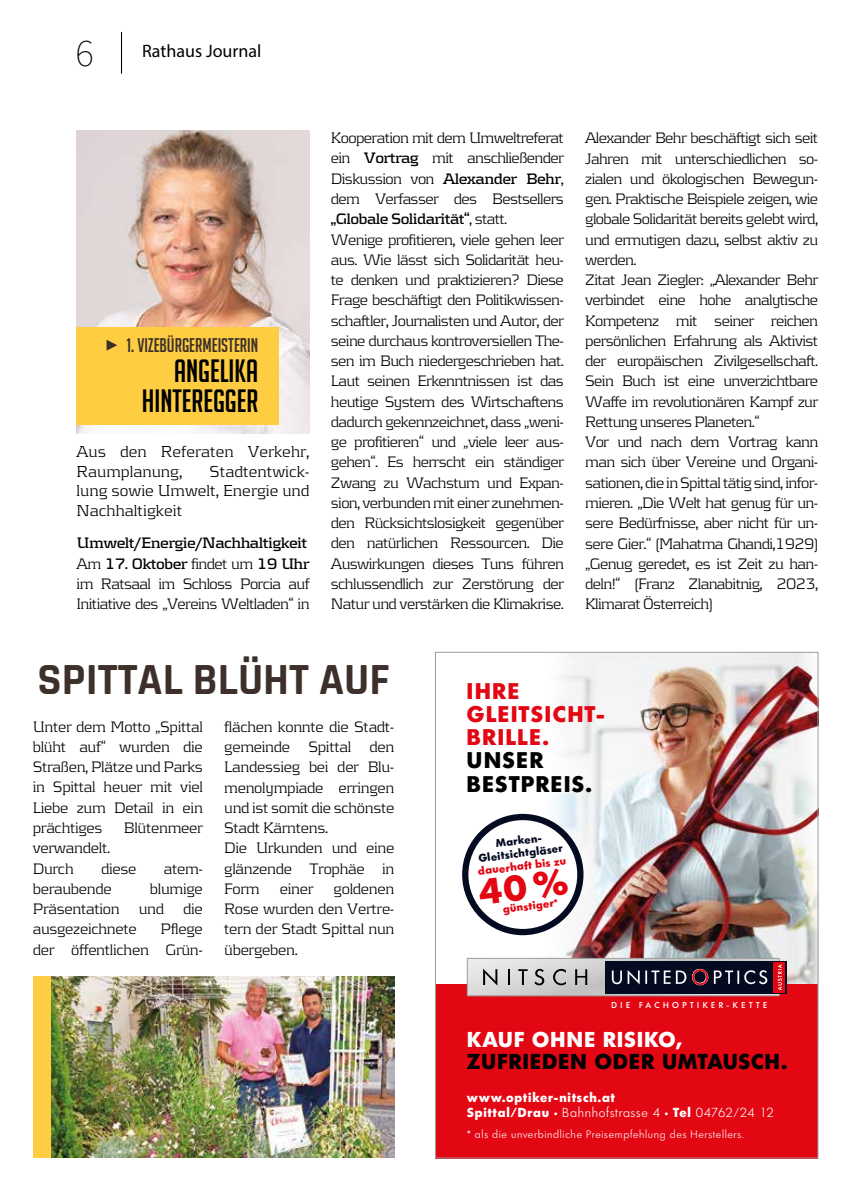
<style>
.page{position:relative;width:851px;height:1191px;background:#fff}
.page>*{position:absolute;margin:0;border:0;box-sizing:border-box;transform-origin:0 0}
.t1{font:700 45px "Rajdhani";color:#3d302b}
.t2{font:31.5px/29.8px "Big Noodle Titling";color:#000;text-align:right}
.t3{font:800 22.05px/23.2px "Limerick TS";letter-spacing:.08em;color:#e30613}
.t4{font:800 22.05px/23.2px "Limerick TS";letter-spacing:.085em;color:#000}
.t5{font:800 20.85px "Limerick TS";letter-spacing:.06em;color:#000}
.t6{font:800 20.85px "Limerick TS";letter-spacing:.065em;color:#fff}
.t7{font:19.35px "Big Noodle Titling";color:#3d302b}
.t8{font:18px "Myriad Pro";color:#000}
.t9{font:300 16.5px/19.5px "Kontrapunkt";color:#000}
.t10{font:300 15.75px/20.2px "Kontrapunkt";letter-spacing:-.04em;color:#000}
.t11{font:300 15.75px/20.2px "Kontrapunkt";letter-spacing:-.02em;color:#000}
.t12{font:800 12.75px/15.3px "Limerick TS";letter-spacing:.075em;color:#fff}
.t13{font:800 10.65px "Limerick TS";color:#e30613}
.t14{font:800 10.65px/12.9px "Limerick TS";color:#040b21;text-align:center}
.t15{font:300 10.5px "Limerick TS";letter-spacing:.065em;color:#fff}
.t16{font:500 8.25px "Limerick TS";letter-spacing:.42em;color:#fff}
.s1{font-family:"Source Sans Pro";font-weight:200;font-size:39px}
.s2{font-weight:700}
.s3{font-weight:300}
.s4{font-weight:500}
</style>
<div class="page">
<hr style="left:121px;top:32px;width:1px;height:42px;background:#000">
<img style="left:77px;top:131px;width:232px;height:303px">
<div style="left:77px;top:327px;width:202px;height:97px;background:#fecd42"></div>
<svg style="left:107px;top:340px;width:10px;height:11px"></svg>
<img style="left:597px;top:654px;width:219px;height:330px">
<svg style="left:462px;top:654px;width:135px;height:330px"></svg>
<div style="left:500px;top:652px;width:71px;height:347px;background:#fff"></div>
<div style="left:435px;top:984px;width:383px;height:174px;background:#e30613"></div>
<div style="left:465px;top:817px;width:115px;height:115px;background:#fff;border-radius:50%"></div>
<div style="left:462px;top:814px;width:121px;height:121px;border:6px solid #040b21;border-radius:50%"></div>
<div style="left:467px;top:958px;width:312px;height:38px;border:1px solid #9d9d9c"></div>
<svg style="left:781px;top:962px;width:4px;height:29px"></svg>
<svg style="left:467px;top:958px;width:314px;height:37px;background:#75727c"></svg>
<img style="left:50px;top:976px;width:344px;height:181px">
<div style="left:33px;top:976px;width:17px;height:181px;background:#fecd42"></div>
<p class="t8" style="left:75px;top:40px;width:187px"><span class="s1">6</span> Rathaus Journal</p>
<p class="t7" style="left:126px;top:335px;width:133px">1. VIZEBÜRGERMEISTERIN</p>
<h2 class="t2" style="left:142px;top:356px;width:118px">ANGELIKA<br>HINTEREGGER</h2>
<p class="t9" style="left:77px;top:441px;width:234px">Aus den Referaten Verkehr,<br>Raumplanung,</p>
<p class="t9" style="left:77px;top:461px;width:234px;text-align:justify;text-indent:133px">Stadtentwick&shy;lung sowie Umwelt, Energie und Nachhaltigkeit</p>
<p class="t10" style="left:77px;top:532px;width:234px"><span class="s2">Umwelt/Energie/Nachhaltigkeit </span>Am <span class="s2">17. Oktober</span> findet um <span class="s2">19 Uhr </span>im Ratsaal im Schloss Porcia auf Initiative des „Vereins Weltladen“ in</p>
<p class="t10" style="left:331px;top:127px;width:234px">Kooperation mit dem Umweltreferat ein <span class="s2">Vortrag</span> mit anschließender Diskussion von <span class="s2">Alexander Behr</span>, dem Verfasser des Bestsellers <span class="s2">„Globale Solidarität“</span>, statt.<br>Wenige profitieren, viele gehen leer aus. Wie lässt sich Solidarität heu&shy;te denken und praktizieren? Diese Frage beschäftigt den Politikwissen&shy;schaftler, Journalisten und Autor, der seine durchaus kontroversiellen The&shy;sen im Buch niedergeschrieben hat.<br>Laut seinen Erkenntnissen ist das heutige System des Wirtschaftens dadurch gekennzeichnet, dass „weni&shy;ge profitieren“ und „viele leer aus&shy;gehen“. Es herrscht ein ständiger Zwang zu Wachstum und Expan&shy;sion, verbunden mit einer zunehmen&shy;den Rücksichtslosigkeit gegenüber den natürlichen Ressourcen. Die Auswirkungen dieses Tuns führen schlussendlich zur Zerstörung der Natur und verstärken die Klimakrise.</p>
<p class="t10" style="left:585px;top:127px;width:234px">Alexander Behr beschäftigt sich seit Jahren mit unterschiedlichen so&shy;zialen und ökologischen Bewegun&shy;gen. Praktische Beispiele zeigen, wie globale Solidarität bereits gelebt wird, und ermutigen dazu, selbst aktiv zu werden.<br>Zitat Jean Ziegler: „Alexander Behr verbindet eine hohe analytische Kompetenz mit seiner reichen persönlichen Erfahrung als Aktivist der europäischen Zivilgesellschaft.<br>Sein Buch ist eine unverzichtbare Waffe im revolutionären Kampf zur Rettung unseres Planeten.“<br>Vor und nach dem Vortrag kann man sich über Vereine und Organi&shy;sationen, die in Spittal tätig sind, infor&shy;mieren. „Die Welt hat genug für un&shy;sere Bedürfnisse, aber nicht für un&shy;sere Gier.“ (Mahatma Ghandi,1929) „Genug geredet, es ist Zeit zu han&shy;deln!“ (Franz Zlanabitnig, 2023, Klimarat Österreich)</p>
<h1 class="t1" style="left:38px;top:652px;width:353px">SPITTAL BLÜHT AUF</h1>
<p class="t10" style="left:33px;top:716px;width:172px;text-align:justify">Unter dem Motto „Spittal blüht auf“ wurden die Straßen, Plätze und Parks in Spittal heuer mit viel Liebe zum Detail in ein prächtiges</p>
<p class="t11" style="left:224px;top:716px;width:172px">flächen konnte die Stadt&shy;gemeinde Spittal den<br>Landessieg bei der Blu&shy;menolympiade erringen und ist somit die schönste<br>Stadt Kärntens.<br>Die Urkunden und eine glänzende Trophäe in<br>Form</p>
<p class="t11" style="left:124px;top:817px;width:81px">Blütenmeer</p>
<p class="t11" style="left:33px;top:837px;width:79px">verwandelt.<br>Durch</p>
<p class="t10" style="left:101px;top:857px;width:37px">diese</p>
<p class="t10" style="left:164px;top:857px;width:41px">atem-</p>
<p class="t11" style="left:33px;top:878px;width:81px">beraubende</p>
<p class="t10" style="left:33px;top:878px;width:172px;text-align:justify;text-indent:117px">blumige Präsentation und die ausgezeichnete</p>
<p class="t10" style="left:224px;top:878px;width:172px;text-align:justify;text-indent:109px">goldenen Rose wurden den Vertre&shy;tern der Stadt Spittal nun übergeben.</p>
<p class="t10" style="left:280px;top:878px;width:35px">einer</p>
<p class="t11" style="left:33px;top:918px;width:172px;text-align:right">Pflege<br>der öffentlichen Grün-</p>
<h3 class="t3" style="left:467px;top:678px;width:139px">IHRE<br>GLEITSICHT-<br>BRILLE.</h3>
<h3 class="t4" style="left:467px;top:748px;width:126px">UNSER<br>BESTPREIS.</h3>
<p class="t14" style="left:476px;top:839px;width:86px;rotate:-7deg">Marken-<br>Gleitsichtgläser</p>
<p class="t13" style="left:477px;top:864px;width:90px;rotate:-7deg">dauerhaft bis zu</p>
<p class="t13" style="left:502px;top:902px;width:57px;rotate:-7deg">günstiger*</p>
<p class="t16" style="left:611px;top:999px;width:157px">DIE FACHOPTIKER-KETTE</p>
<h3 class="t6" style="left:467px;top:1025px;width:217px">KAUF OHNE RISIKO,</h3>
<h3 class="t5" style="left:467px;top:1048px;width:321px">ZUFRIEDEN ODER UMTAUSCH.</h3>
<p class="t12" style="left:467px;top:1089px;width:308px">www.optiker-nitsch.at<br>Spittal/Drau · <span class="s3">Bahnhofstrasse 4</span> · Tel <span class="s3">04762/24 12</span></p>
<p class="t15" style="left:467px;top:1128px;width:278px"><span class="s4">*</span> als die unverbindliche Preisempfehlung des Herstellers.</p>
</div>
